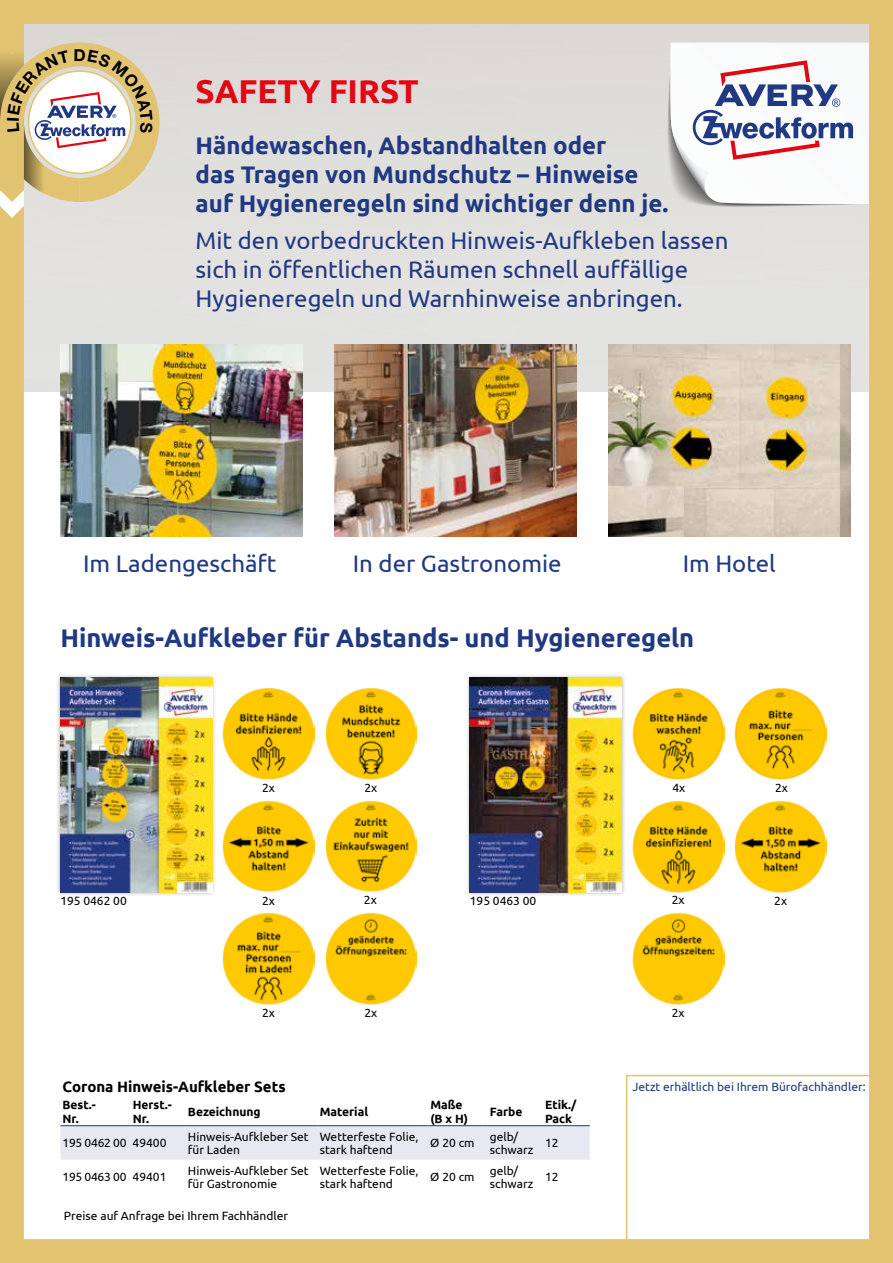
<style>
.page{position:relative;width:893px;height:1263px;background:#fff}
.page>*{position:absolute;margin:0;border:0;box-sizing:border-box;transform-origin:0 0}
.t1{font:700 33px "Ubuntu";color:#e30613}
.t2{font:700 25.5px "Ubuntu";color:#203982}
.t3{font:24px/28.8px "Ubuntu";color:#203982}
.t4{font:700 24px/28.8px "Ubuntu";color:#203982}
.t5{font:700 15px "Ubuntu";color:#000}
.t6{font:12px/13.5px "Ubuntu";color:#000}
.t7{font:700 12px/13.5px "Ubuntu";color:#000}
.t8{font:12px "Ubuntu";color:#203982}
.t9{font:12px "Ubuntu";letter-spacing:-.02em;color:#000}
</style>
<div class="page">
<img style="left:0;top:11px;width:878px;height:1240px">
<div style="left:0;top:0;width:893px;height:11px;background:#e2c370"></div>
<div style="left:0;top:1251px;width:893px;height:12px;background:#e2c370"></div>
<div style="left:878px;top:0;width:15px;height:1263px;background:#e2c370"></div>
<svg style="left:0;top:43px;width:159px;height:175px"></svg>
<h1 class="t1" style="left:196px;top:72px;width:225px">SAFETY FIRST</h1>
<h3 class="t4" style="left:196px;top:131px;width:474px">Händewaschen, Abstandhalten oder<br>das Tragen von Mundschutz – Hinweise auf Hygieneregeln sind wichtiger denn je.</h3>
<h3 class="t3" style="left:196px;top:226px;width:534px">Mit den vorbedruckten Hinweis-Aufkleben lassen sich in öffentlichen Räumen schnell auffällige<br>Hygieneregeln und Warnhinweise anbringen.</h3>
<h3 class="t3" style="left:83px;top:548px;width:195px">Im Ladengeschäft</h3>
<h3 class="t3" style="left:353px;top:548px;width:210px">In der Gastronomie</h3>
<h3 class="t3" style="left:683px;top:548px;width:95px">Im Hotel</h3>
<h2 class="t2" style="left:60px;top:623px;width:635px">Hinweis-Aufkleber für Abstands- und Hygieneregeln</h2>
<p class="t6" style="left:60px;top:893px;width:68px">195 0462 00</p>
<p class="t6" style="left:262px;top:781px;width:14px">2x</p>
<p class="t6" style="left:364px;top:780px;width:14px">2x</p>
<p class="t6" style="left:262px;top:893px;width:14px">2x</p>
<p class="t6" style="left:364px;top:893px;width:14px">2x</p>
<p class="t6" style="left:262px;top:1006px;width:14px">2x</p>
<p class="t6" style="left:364px;top:1005px;width:14px">2x</p>
<p class="t6" style="left:470px;top:893px;width:68px">195 0463 00</p>
<p class="t6" style="left:672px;top:780px;width:14px">4x</p>
<p class="t6" style="left:775px;top:780px;width:14px">2x</p>
<p class="t6" style="left:672px;top:893px;width:14px">2x</p>
<p class="t6" style="left:774px;top:893px;width:14px">2x</p>
<p class="t6" style="left:672px;top:1005px;width:14px">2x</p>
<p class="t5" style="left:63px;top:1077px;width:225px">Corona Hinweis-Aufkleber Sets</p>
<p class="t8" style="left:632px;top:1080px;width:235px">Jetzt erhältlich bei Ihrem Bürofachhändler:</p>
<p class="t7" style="left:63px;top:1098px;width:35px">Best.-<br>Nr.</p>
<p class="t7" style="left:133px;top:1098px;width:41px">Herst.-<br>Nr.</p>
<p class="t7" style="left:188px;top:1105px;width:74px">Bezeichnung</p>
<p class="t7" style="left:320px;top:1105px;width:50px">Material</p>
<p class="t7" style="left:430px;top:1098px;width:39px">Maße (B x H)</p>
<p class="t7" style="left:490px;top:1105px;width:34px">Farbe</p>
<p class="t7" style="left:545px;top:1098px;width:33px">Etik./<br>Pack</p>
<p class="t9" style="left:62px;top:1136px;width:105px">195 0462 00 49400</p>
<p class="t6" style="left:188px;top:1129px;width:122px">Hinweis-Aufkleber Set für Laden</p>
<p class="t6" style="left:320px;top:1129px;width:100px">Wetterfeste Folie, stark haftend</p>
<p class="t6" style="left:430px;top:1136px;width:46px">Ø 20 cm</p>
<p class="t6" style="left:490px;top:1129px;width:45px">gelb/ schwarz</p>
<p class="t6" style="left:545px;top:1136px;width:15px">12</p>
<p class="t9" style="left:62px;top:1170px;width:105px">195 0463 00 49401</p>
<p class="t6" style="left:188px;top:1163px;width:122px">Hinweis-Aufkleber Set für Gastronomie</p>
<p class="t6" style="left:320px;top:1163px;width:100px">Wetterfeste Folie, stark haftend</p>
<p class="t6" style="left:430px;top:1170px;width:46px">Ø 20 cm</p>
<p class="t6" style="left:490px;top:1163px;width:45px">gelb/ schwarz</p>
<p class="t6" style="left:545px;top:1170px;width:15px">12</p>
<p class="t6" style="left:64px;top:1209px;width:226px">Preise auf Anfrage bei Ihrem Fachhändler</p>
</div>
